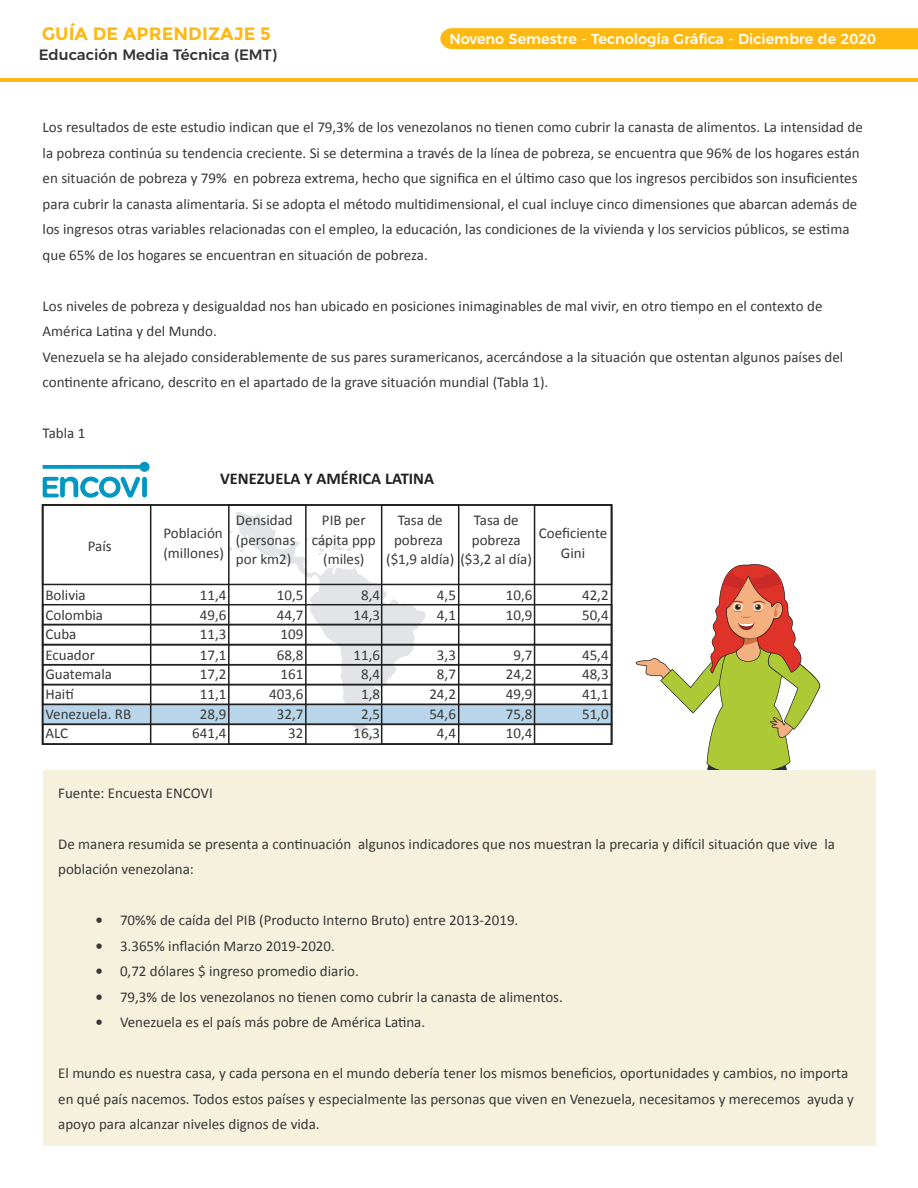
<style>
.page{position:relative;width:918px;height:1188px;background:#fff}
.page>*{position:absolute;margin:0;border:0;box-sizing:border-box;transform-origin:0 0}
.t1{font:700 18px "Montserrat";color:#fdb812}
.t2{font:700 16.5px "Calibri";color:#221f1f}
.t3{font:15px/19.5px "Calibri";color:#373837}
.t4{font:500 15px "Montserrat";color:#333232}
.t5{font:500 14.4px "Montserrat";color:#fff}
.s1{font-weight:700}
</style>
<div class="page">
<div style="left:43px;top:770px;width:832px;height:375px;background:#f6f1dd"></div>
<hr style="left:0;top:78px;width:918px;height:3px;background:#fdb812">
<svg style="left:635px;top:564px;width:186px;height:206px"></svg>
<svg style="left:231px;top:511px;width:196px;height:230px"></svg>
<div style="left:42px;top:504px;width:570px;height:81px;border:2px solid #221f1f"></div>
<div style="left:42px;top:604px;width:570px;height:21px;border:2px solid #221f1f"></div>
<div style="left:42px;top:624px;width:570px;height:21px;border:2px solid #221f1f"></div>
<div style="left:42px;top:644px;width:570px;height:21px;border:2px solid #221f1f"></div>
<div style="left:42px;top:664px;width:570px;height:21px;border:2px solid #221f1f"></div>
<div style="left:42px;top:684px;width:570px;height:21px;border:2px solid #221f1f"></div>
<div style="left:42px;top:704px;width:570px;height:21px;background:#b8d5ea;border:2px solid #221f1f"></div>
<div style="left:42px;top:724px;width:570px;height:21px;border:2px solid #221f1f"></div>
<div style="left:42px;top:504px;width:109px;height:241px;border:2px solid #221f1f"></div>
<div style="left:228px;top:504px;width:79px;height:241px;border:2px solid #221f1f"></div>
<div style="left:381px;top:504px;width:78px;height:241px;border:2px solid #221f1f"></div>
<div style="left:534px;top:504px;width:78px;height:241px;border:2px solid #221f1f"></div>
<svg style="left:43px;top:461px;width:107px;height:37px"></svg>
<div style="left:440px;top:28px;width:478px;height:21px;background:#fdb812"></div>
<p class="t1" style="left:42px;top:23px;width:231px">GUÍA DE APRENDIZAJE 5</p>
<p class="t5" style="left:449px;top:33px;width:428px">Noveno Semestre - Tecnología Gráfica - Diciembre de 2020</p>
<p class="t4" style="left:39px;top:49px;width:240px">Educación Media Técnica (EMT)</p>
<p class="t3" style="left:43px;top:114px;width:822px;line-height:25.5px">Los resultados de este estudio indican que el 79,3% de los venezolanos no tienen como cubrir la canasta de alimentos. La intensidad de la pobreza continúa su tendencia creciente. Si se determina a través de la línea de pobreza, se encuentra que 96% de los hogares están en situación de pobreza y 79% en pobreza extrema, hecho que significa en el último caso que los ingresos percibidos son insuficientes para cubrir la canasta alimentaria. Si se adopta el método multidimensional, el cual incluye cinco dimensiones que abarcan además de los ingresos otras variables relacionadas con el empleo, la educación, las condiciones de la vivienda y los servicios públicos, se estima que 65% de los hogares se encuentran en situación de pobreza.</p>
<p class="t3" style="left:43px;top:293px;width:802px;line-height:25.5px">Los niveles de pobreza y desigualdad nos han ubicado en posiciones inimaginables de mal vivir, en otro tiempo en el contexto de América Latina y del Mundo.<br>Venezuela se ha alejado considerablemente de sus pares suramericanos, acercándose a la situación que ostentan algunos países del continente africano, descrito en el apartado de la grave situación mundial (Tabla 1).</p>
<p class="t3" style="left:43px;top:423px;width:44px">Tabla 1</p>
<p class="t3" style="left:88px;top:536px;width:25px">País</p>
<p class="t3" style="left:45px;top:585px;width:59px;line-height:20.1px">Bolivia<br>Colombia<br>Cuba<br>Ecuador</p>
<p class="t3" style="left:45px;top:665px;width:87px">Guatemala<br>Haití<br>Venezuela. RB<br>ALC</p>
<p class="t2" style="left:220px;top:470px;width:216px">VENEZUELA Y AMÉRICA LATINA</p>
<p class="t3" style="left:163px;top:524px;width:62px">Población (millones)</p>
<p class="t3" style="left:236px;top:511px;width:61px">Densidad (personas por km2)</p>
<p class="t3" style="left:312px;top:511px;width:65px;text-align:center">PIB per cápita ppp (miles)</p>
<p class="t3" style="left:398px;top:511px;width:47px">Tasa de</p>
<p class="t3" style="left:472px;top:511px;width:50px">Tasa de pobreza</p>
<p class="t3" style="left:394px;top:530px;width:50px">pobreza</p>
<p class="t3" style="left:386px;top:550px;width:147px">($1,9 aldía) ($3,2 al día)</p>
<p class="t3" style="left:539px;top:524px;width:70px;text-align:center">Coeficiente<br>Gini</p>
<p class="t3" style="left:200px;top:585px;width:28px;line-height:20.1px;text-align:justify">11,4<br>49,6<br>11,3<br>17,1</p>
<p class="t3" style="left:192px;top:665px;width:36px;text-align:center">17,2<br>11,1<br>28,9<br>641,4</p>
<p class="t3" style="left:277px;top:585px;width:28px;line-height:20.1px;text-align:justify">10,5<br>44,7<br>109<br>68,8</p>
<p class="t3" style="left:269px;top:665px;width:36px;text-align:right">161<br>403,6<br>32,7<br>32</p>
<p class="t3" style="left:354px;top:585px;width:28px;text-align:center">8,4<br>14,3</p>
<p class="t3" style="left:354px;top:646px;width:28px;text-align:center">11,6<br>8,4<br>1,8<br>2,5<br>16,3</p>
<p class="t3" style="left:437px;top:585px;width:20px">4,5<br>4,1</p>
<p class="t3" style="left:429px;top:646px;width:28px;text-align:center">3,3<br>8,7<br>24,2<br>54,6<br>4,4</p>
<p class="t3" style="left:506px;top:585px;width:28px">10,6<br>10,9</p>
<p class="t3" style="left:506px;top:646px;width:28px;text-align:center">9,7<br>24,2<br>49,9<br>75,8<br>10,4</p>
<p class="t3" style="left:582px;top:585px;width:28px">42,2<br>50,4</p>
<p class="t3" style="left:582px;top:646px;width:28px;text-align:justify">45,4<br>48,3<br>41,1<br>51,0</p>
<p class="t3" style="left:58px;top:783px;width:156px">Fuente: Encuesta ENCOVI</p>
<p class="t3" style="left:58px;top:831px;width:778px;line-height:25.5px">De manera resumida se presenta a continuación algunos indicadores que nos muestran la precaria y difícil situación que vive la población venezolana:</p>
<p class="t3" style="left:96px;top:907px;width:469px;line-height:25.5px"><span class="s1">ï</span> 70%% de caída del PIB (Producto Interno Bruto) entre 2013-2019.<br><span class="s1">ï</span> 3.365% inflación Marzo 2019-2020.<br><span class="s1">ï</span> 0,72 dólares $ ingreso promedio diario.<br><span class="s1">ï</span> 79,3% de los venezolanos no tienen como cubrir la canasta de alimentos. <span class="s1">ï</span> Venezuela es el país más pobre de América Latina.</p>
<p class="t3" style="left:58px;top:1060px;width:797px;line-height:25.5px">El mundo es nuestra casa, y cada persona en el mundo debería tener los mismos beneficios, oportunidades y cambios, no importa en qué país nacemos. Todos estos países y especialmente las personas que viven en Venezuela, necesitamos y merecemos ayuda y apoyo para alcanzar niveles dignos de vida.</p>
</div>
